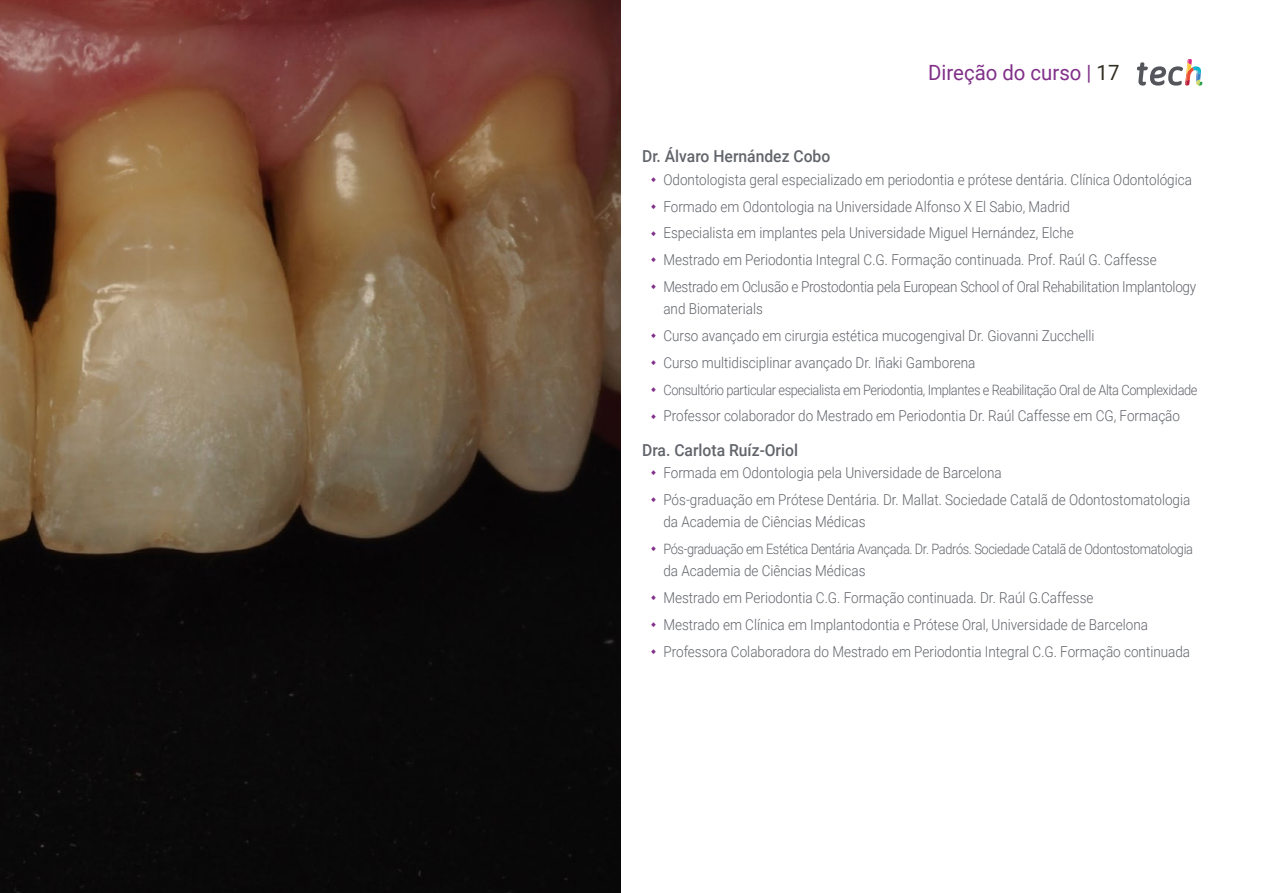
<style>
.page{position:relative;width:1263px;height:893px;background:#fff}
.page>*{position:absolute;margin:0;border:0;box-sizing:border-box;transform-origin:0 0}
.t1{font:21px "Roboto";color:#813089}
.t2{font:500 16.5px "Roboto";color:#61646a;scale:.95 1}
.t3{font:300 15px/26.7px "Roboto";color:#61646a;scale:.9 1}
.t4{font:300 14.25px "Roboto";letter-spacing:-.03em;color:#61646a;scale:.9 1}
.s1{color:#312e20}
</style>
<div class="page">
<img style="left:0;top:0;width:621px;height:893px">
<svg style="left:1137px;top:59px;width:65px;height:27px"></svg>
<h1 class="t1" style="left:928px;top:57px;width:193px">Direção do curso | <span class="s1">17</span></h1>
<p class="t2" style="left:642px;top:145px;width:200px">Dr. Álvaro Hernández Cobo</p>
<p class="t3" style="left:663px;top:166px;width:594px">Odontologista geral especializado em periodontia e prótese dentária. Clínica Odontológica Formado em Odontologia na Universidade Alfonso X El Sabio, Madrid<br>Especialista em implantes pela Universidade Miguel Hernández, Elche<br>Mestrado em Periodontia Integral C.G. Formação continuada. Prof. Raúl G. Caffesse Mestrado em Oclusão e Prostodontia pela European School of Oral Rehabilitation Implantology</p>
<p class="t3" style="left:663px;top:295px;width:481px">and Biomaterials<br>Curso avançado em cirurgia estética mucogengival Dr. Giovanni Zucchelli<br>Curso multidisciplinar avançado Dr. Iñaki Gamborena</p>
<p class="t4" style="left:663px;top:379px;width:595px">Consultório particular especialista em Periodontia, Implantes e Reabilitação Oral de Alta Complexidade</p>
<p class="t3" style="left:663px;top:402px;width:576px">Professor colaborador do Mestrado em Periodontia Dr. Raúl Caffesse em CG, Formação</p>
<p class="t2" style="left:642px;top:438px;width:166px">Dra. Carlota Ruíz-Oriol</p>
<p class="t3" style="left:663px;top:459px;width:587px">Formada em Odontologia pela Universidade de Barcelona<br>Pós-graduação em Prótese Dentária. Dr. Mallat. Sociedade Catalã de Odontostomatologia</p>
<p class="t3" style="left:663px;top:508px;width:226px">da Academia de Ciências Médicas</p>
<p class="t4" style="left:663px;top:539px;width:590px">Pós-graduação em Estética Dentária Avançada. Dr. Padrós. Sociedade Catalã de Odontostomatologia</p>
<p class="t3" style="left:663px;top:557px;width:587px">da Academia de Ciências Médicas<br>Mestrado em Periodontia C.G. Formação continuada. Dr. Raúl G.Caffesse<br>Mestrado em Clínica em Implantodontia e Prótese Oral, Universidade de Barcelona Professora Colaboradora do Mestrado em Periodontia Integral C.G. Formação continuada</p>
</div>
